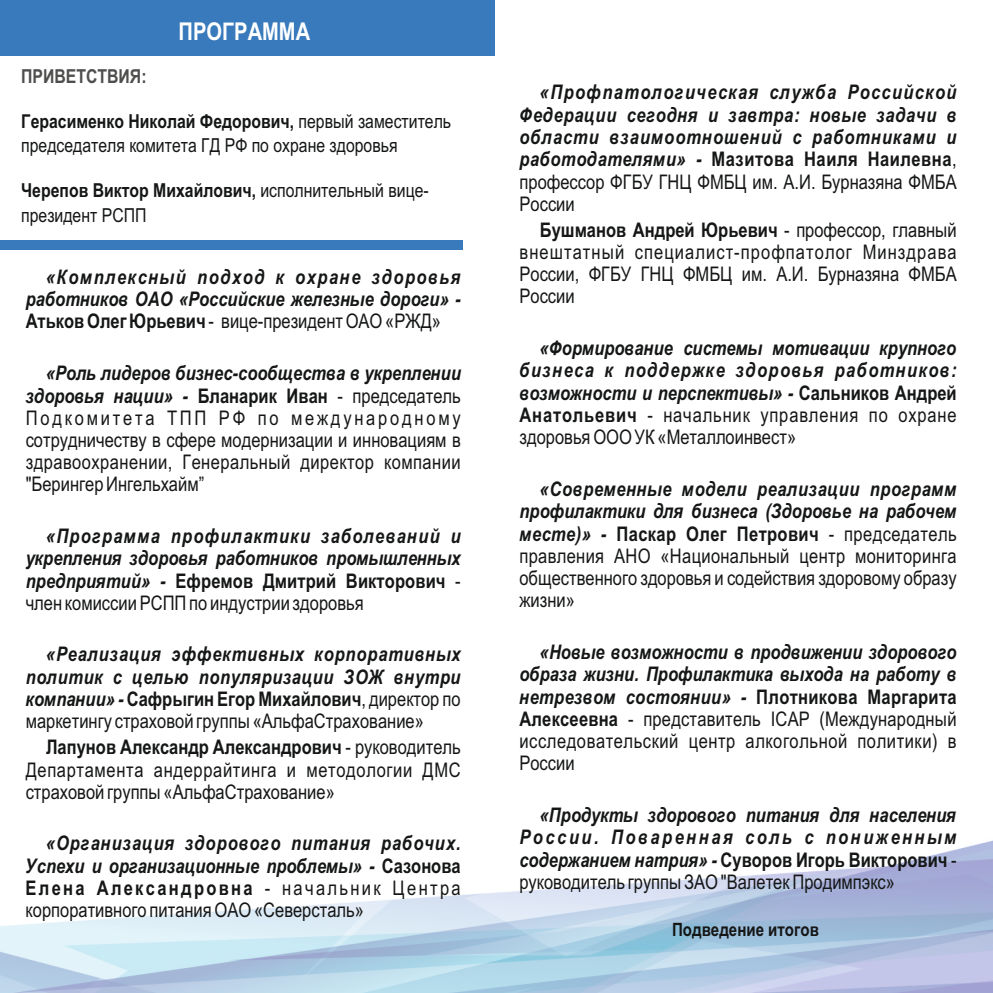
<style>
.page{position:relative;width:993px;height:993px;background:#fff}
.page>*{position:absolute;margin:0;border:0;box-sizing:border-box;transform-origin:0 0}
.t1{font:700 24.5px "Arial Narrow";color:#fff}
.t2{font:italic 700 20.12px/22.2px "Arial Narrow";letter-spacing:.015em;color:#151616;text-align:justify}
.t3{font:20.12px/22.2px "Arial Narrow";color:#151616;text-align:justify}
.t4{font:19.25px/24.8px "Arial Narrow";color:#151616}
.t5{font:700 19.25px "Arial Narrow";color:#4e4e4d}
.t6{font:700 18.38px "Arial Narrow";color:#151616}
.s1{font-weight:700}
.s2{font-style:normal}
.s3{font-weight:400;font-style:normal}
.s4{font-weight:700;font-style:italic}
</style>
<div class="page">
<div style="left:0;top:0;width:495px;height:56px;background:#387abc"></div>
<div style="left:0;top:240px;width:463px;height:9px;background:#387abc"></div>
<p class="t1" style="left:178px;top:22px;width:133px">ПРОГРАММА</p>
<p class="t5" style="left:21px;top:69px;width:127px">ПРИВЕТСТВИЯ:</p>
<p class="t4" style="left:21px;top:110px;width:431px"><span class="s1">Герасименко Николай Федорович,</span> первый заместитель председателя комитета ГД РФ по охране здоровья</p>
<p class="t4" style="left:21px;top:179px;width:409px"><span class="s1">Черепов Виктор Михайлович,</span> исполнительный вице&shy;президент РСПП</p>
<p class="t2" style="left:26px;top:267px;width:436px;text-indent:20px">«Комплексный подход к охране здоровья работников ОАО «Российские железные дороги» - <span class="s2">Атьков Олег Юрьевич</span> <span class="s3">- вице-президент ОАО «РЖД»</span></p>
<p class="t3" style="left:26px;top:363px;width:437px;text-indent:20px"><span class="s4">«Роль лидеров бизнес-сообщества в укреплении здоровья нации» -</span> <span class="s1">Бланарик Иван</span> - председатель Подкомитета ТПП РФ по международному сотрудничеству в сфере модернизации и инновациям в здравоохранении, Генеральный директор компании "Берингер Ингельхайм”</p>
<p class="t2" style="left:26px;top:526px;width:436px;text-indent:20px">«Программа профилактики заболеваний и укрепления здоровья работников промышленных предприятий» - <span class="s2">Ефремов Дмитрий Викторович</span> <span class="s3">- член комиссии РСПП по индустрии здоровья</span></p>
<p class="t2" style="left:26px;top:645px;width:436px;text-indent:20px">«Реализация эффективных корпоративных политик с целью популяризации ЗОЖ внутри компании» - <span class="s2">Сафрыгин Егор Михайлович</span><span class="s3">, директор по маркетингу страховой группы «АльфаСтрахование»</span></p>
<p class="t3" style="left:26px;top:738px;width:436px;text-indent:20px"><span class="s1">Лапунов Александр Александрович</span> - руководитель Департамента андеррайтинга и методологии ДМС страховой группы «АльфаСтрахование»</p>
<p class="t2" style="left:26px;top:833px;width:436px;text-indent:20px">«Организация здорового питания рабочих.<br>Успехи и организационные проблемы» - <span class="s2">Сазонова Елена Александровна</span> <span class="s3">- начальник Центра корпоративного питания ОАО «Северсталь»</span></p>
<p class="t2" style="left:519px;top:83px;width:438px;text-indent:20px">«Профпатологическая служба Российской Федерации сегодня и завтра: новые задачи в области взаимоотношений с работниками и работодателями» - <span class="s2">Мазитова Наиля Наилевна</span><span class="s3">, профессор ФГБУ ГНЦ ФМБЦ им. А.И. Бурназяна ФМБА России</span></p>
<p class="t3" style="left:519px;top:220px;width:438px;text-indent:20px"><span class="s1">Бушманов Андрей Юрьевич</span> - профессор, главный внештатный специалист-профпатолог Минздрава России, ФГБУ ГНЦ ФМБЦ им. А.И. Бурназяна ФМБА России</p>
<p class="t2" style="left:519px;top:338px;width:438px;text-indent:20px">«Формирование системы мотивации крупного бизнеса к поддержке здоровья работников: возможности и перспективы» - <span class="s2">Сальников Андрей Анатольевич</span> <span class="s3">- начальник управления по охране здоровья ООО УК «Металлоинвест»</span></p>
<p class="t3" style="left:519px;top:479px;width:438px;text-indent:20px"><span class="s4">«Современные модели реализации программ профилактики для бизнеса (Здоровье на рабочем месте)» -</span> <span class="s1">Паскар Олег Петрович</span> - председатель правления АНО «Национальный центр мониторинга общественного здоровья и содействия здоровому образу жизни»</p>
<p class="t2" style="left:519px;top:642px;width:438px;text-indent:20px">«Новые возможности в продвижении здорового образа жизни. Профилактика выхода на работу в нетрезвом состоянии» - <span class="s2">Плотникова Маргарита Алексеевна</span> <span class="s3">- представитель ICAP (Международный исследовательский центр алкогольной политики) в России</span></p>
<p class="t2" style="left:519px;top:805px;width:438px;text-indent:20px">«Продукты здорового питания для населения России. Поваренная соль с пониженным содержанием натрия» - <span class="s2">Суворов Игорь Викторович</span> <span class="s3">- руководитель группы ЗАО "Валетек Продимпэкс»</span></p>
<p class="t6" style="left:671px;top:922px;width:148px">Подведение итогов</p>
</div>
